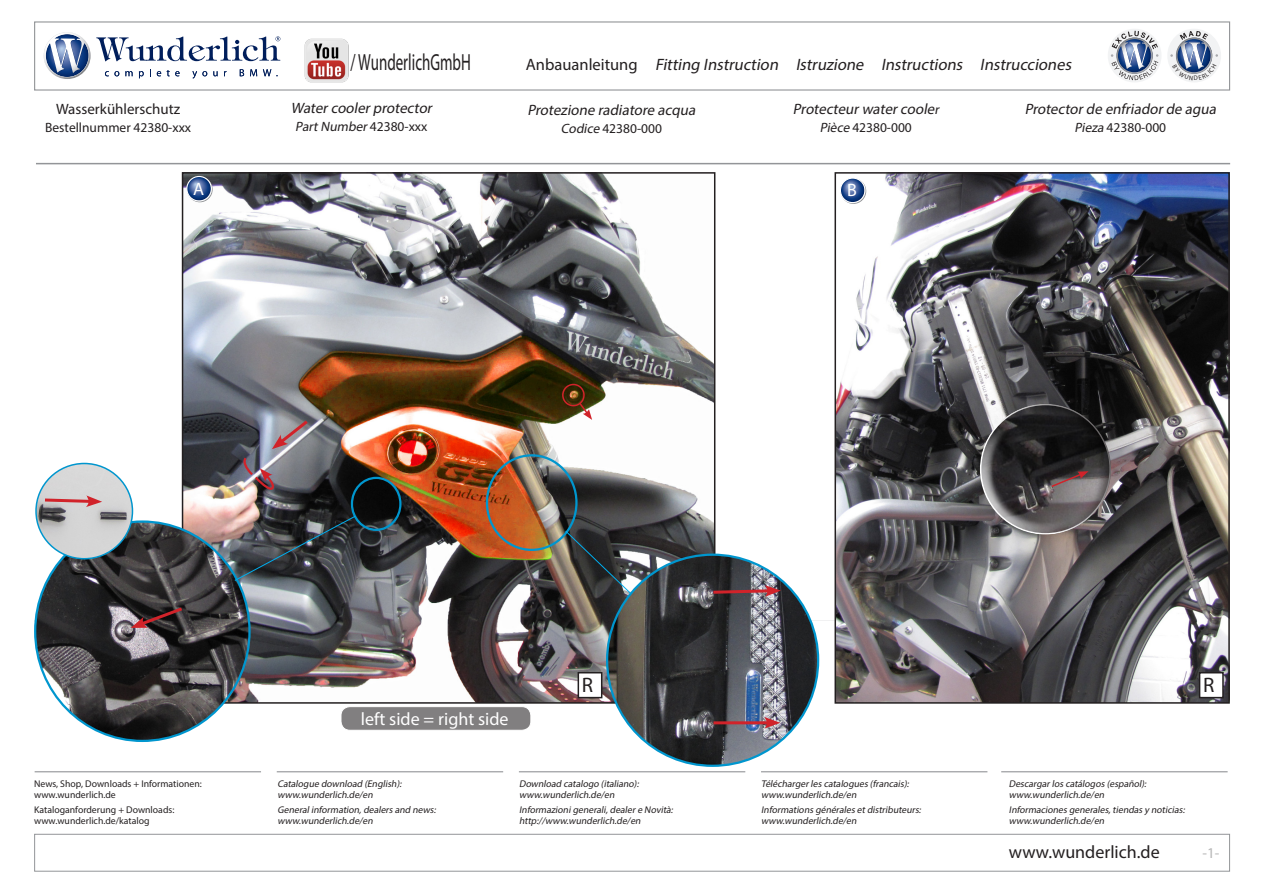
<style>
.page{position:relative;width:1263px;height:893px;background:#fff}
.page>*{position:absolute;margin:0;border:0;box-sizing:border-box;transform-origin:0 0}
.t1{font:23.4px "Myriad Pro";color:#231f20;scale:.64 1}
.t2{font:21px "Myriad Pro";color:#231f20}
.t3{font:18px "Myriad Pro";color:#fff}
.t4{font:18px "Myriad Pro";color:#231f20}
.t5{font:italic 16.5px "Myriad Pro";color:#231f20}
.t6{font:italic 15px "Myriad Pro";color:#231f20}
.t7{font:15px "Myriad Pro";color:#231f20}
.t8{font:15px "Myriad Pro";color:#b5b5b5}
.t9{font:13.5px "Myriad Pro";color:#231f20}
.t10{font:italic 13.5px "Myriad Pro";color:#231f20}
.Fliesstext_n{font:italic 9.75px "Myriad Pro";letter-spacing:-.015em;color:#231f20}
.Fliesstext_n-2{font:9.75px "Myriad Pro";color:#231f20}
.s1{font-style:normal}
.s2{font-style:italic}
.s3{font-size:13.5px}
</style>
<div class="page">
<div style="left:34px;top:21px;width:1196px;height:70px;background:#fff;border:1px solid #939598"></div>
<div style="left:34px;top:834px;width:1196px;height:37px;background:#fff;border:1px solid #939598"></div>
<div style="left:1167px;top:29px;width:54px;height:53px;background:#f2f3f4;border-radius:50%"></div>
<div style="left:1108px;top:29px;width:53px;height:53px;background:#f2f3f4;border-radius:50%"></div>
<svg style="left:1111px;top:31px;width:47px;height:49px"></svg>
<svg style="left:44px;top:32px;width:236px;height:47px"></svg>
<hr style="left:35px;top:771px;width:226px;height:1px;background:#939598">
<hr style="left:277px;top:771px;width:226px;height:1px;background:#939598">
<hr style="left:519px;top:771px;width:226px;height:1px;background:#939598">
<hr style="left:761px;top:771px;width:226px;height:1px;background:#939598">
<hr style="left:1001px;top:771px;width:226px;height:1px;background:#939598">
<img style="left:837px;top:175px;width:390px;height:526px">
<div style="left:834px;top:172px;width:396px;height:532px;border:2px solid #231f20"></div>
<svg style="left:840px;top:178px;width:26px;height:26px"></svg>
<img style="left:185px;top:175px;width:527px;height:526px">
<div style="left:341px;top:707px;width:190px;height:23px;background:#817f80;border-radius:9px"></div>
<div style="left:341px;top:706px;width:190px;height:25px;border:1px solid #fff;border-radius:9px"></div>
<div style="left:978px;top:402px;width:88px;height:133px;background:#fff;opacity:.75"></div>
<div style="left:994px;top:402px;width:118px;height:133px;background:#231f20;opacity:.75"></div>
<div style="left:578px;top:673px;width:24px;height:25px;background:#fff"></div>
<div style="left:578px;top:672px;width:24px;height:26px;border:2px solid #231f20"></div>
<div style="left:1199px;top:673px;width:24px;height:25px;background:#fff"></div>
<div style="left:1199px;top:672px;width:25px;height:26px;border:2px solid #231f20"></div>
<img style="left:304px;top:38px;width:45px;height:45px">
<hr style="left:36px;top:163px;width:1194px;height:1px;background:#939598">
<img style="left:35px;top:522px;width:214px;height:219px">
<img style="left:36px;top:463px;width:96px;height:96px">
<div style="left:35px;top:463px;width:98px;height:96px;border:2px solid #0096ce;border-radius:50%"></div>
<svg style="left:42px;top:495px;width:60px;height:12px"></svg>
<svg style="left:131px;top:605px;width:54px;height:23px"></svg>
<div style="left:351px;top:477px;width:50px;height:54px;border:2px solid #0096ce;border-radius:50%"></div>
<img style="left:234px;top:515px;width:123px;height:67px">
<div style="left:486px;top:454px;width:92px;height:97px;border:2px solid #0096ce;border-radius:50%"></div>
<img style="left:607px;top:555px;width:211px;height:211px;border-radius:106px">
<svg style="left:710px;top:585px;width:71px;height:12px"></svg>
<hr style="left:713px;top:721px;width:57px;height:3px;background:#d1232a">
<svg style="left:764px;top:717px;width:16px;height:12px"></svg>
<svg style="left:564px;top:530px;width:68px;height:64px;background:#474948"></svg>
<svg style="left:186px;top:176px;width:27px;height:26px"></svg>
<div style="left:562px;top:384px;width:23px;height:22px;border:2px solid #d1232a;border-radius:50%"></div>
<svg style="left:578px;top:401px;width:14px;height:19px"></svg>
<svg style="left:272px;top:417px;width:39px;height:32px"></svg>
<svg style="left:243px;top:455px;width:34px;height:35px"></svg>
<svg style="left:1050px;top:471px;width:39px;height:17px"></svg>
<svg style="left:1170px;top:31px;width:48px;height:49px"></svg>
<p class="t7" style="left:56px;top:99px;width:126px">Wasserkühlerschutz</p>
<p class="t9" style="left:45px;top:119px;width:148px">Bestellnummer 42380-xxx</p>
<p class="t3" style="left:193px;top:178px;width:13px">A</p>
<p class="t1" style="left:350px;top:48px;width:190px">/ WunderlichGmbH</p>
<p class="t6" style="left:291px;top:99px;width:146px">Watercoolerprotector</p>
<p class="t10" style="left:295px;top:118px;width:134px">PartNumber<span class="s1">42380-xxx</span></p>
<p class="t5" style="left:526px;top:54px;width:550px"><span class="s1">A n b a u a n l e i t u n g</span> Fitting Instruction Istruzione Instructions Instrucciones</p>
<p class="t6" style="left:527px;top:100px;width:173px">Protezione radiatore acqua</p>
<p class="t9" style="left:561px;top:120px;width:103px"><span class="s2">Codice</span> 42380-000</p>
<p class="t6" style="left:793px;top:99px;width:150px">Protecteurwatercoole<span class="s3">r</span></p>
<p class="t9" style="left:820px;top:119px;width:94px"><span class="s2">Pièce</span> 42380-000</p>
<p class="t3" style="left:847px;top:179px;width:11px">B</p>
<p class="t6" style="left:1025px;top:100px;width:196px">Protectorde enfriadorde agua</p>
<p class="t9" style="left:1074px;top:119px;width:93px"><span class="s2">Pieza</span> 42380-000</p>
<p class="Fliesstext_n-2" style="left:34px;top:778px;width:169px">News, Shop, Downloads + Informationen:</p>
<p class="Fliesstext_n-2" style="left:34px;top:788px;width:83px">www.wunderlich.de</p>
<p class="Fliesstext_n-2" style="left:34px;top:803px;width:142px">Kataloganforderung + Downloads:</p>
<p class="Fliesstext_n-2" style="left:34px;top:815px;width:117px">www.wunderlich.de/katalog</p>
<p class="t3" style="left:361px;top:708px;width:149px">left side = right side</p>
<p class="t2" style="left:582px;top:672px;width:13px">R</p>
<p class="t2" style="left:1203px;top:672px;width:13px">R</p>
<p class="Fliesstext_n" style="left:277px;top:778px;width:128px">Catalogue download (English):</p>
<p class="Fliesstext_n" style="left:277px;top:788px;width:99px">www.wunderlich.de/en</p>
<p class="Fliesstext_n" style="left:277px;top:803px;width:162px">Generalinformation,dealers and news:</p>
<p class="Fliesstext_n" style="left:277px;top:815px;width:99px">www.wunderlich.de/en</p>
<p class="Fliesstext_n" style="left:519px;top:778px;width:123px">Download catalogo (italiano):</p>
<p class="Fliesstext_n" style="left:519px;top:788px;width:99px">www.wunderlich.de/en</p>
<p class="Fliesstext_n" style="left:519px;top:803px;width:157px">Informazionigenerali,dealere Novità:</p>
<p class="Fliesstext_n" style="left:519px;top:815px;width:125px">http://www.wunderlich.de/en</p>
<p class="Fliesstext_n" style="left:761px;top:778px;width:151px">Téléchargerles catalogues (francais):</p>
<p class="Fliesstext_n" style="left:761px;top:788px;width:99px">www.wunderlich.de/en</p>
<p class="Fliesstext_n" style="left:761px;top:803px;width:163px">Informations générales etdistributeurs:</p>
<p class="Fliesstext_n" style="left:761px;top:815px;width:99px">www.wunderlich.de/en</p>
<p class="Fliesstext_n" style="left:1009px;top:778px;width:141px">Descargarlos catálogos (español):</p>
<p class="Fliesstext_n" style="left:1009px;top:788px;width:99px">www.wunderlich.de/en</p>
<p class="Fliesstext_n" style="left:1009px;top:803px;width:179px">Informaciones generales,tiendas y noticias:</p>
<p class="Fliesstext_n" style="left:1009px;top:815px;width:99px">www.wunderlich.de/en</p>
<p class="t4" style="left:1009px;top:841px;width:152px">www.wunderlich.de</p>
<p class="t8" style="left:1202px;top:844px;width:18px">-1-</p>
</div>
